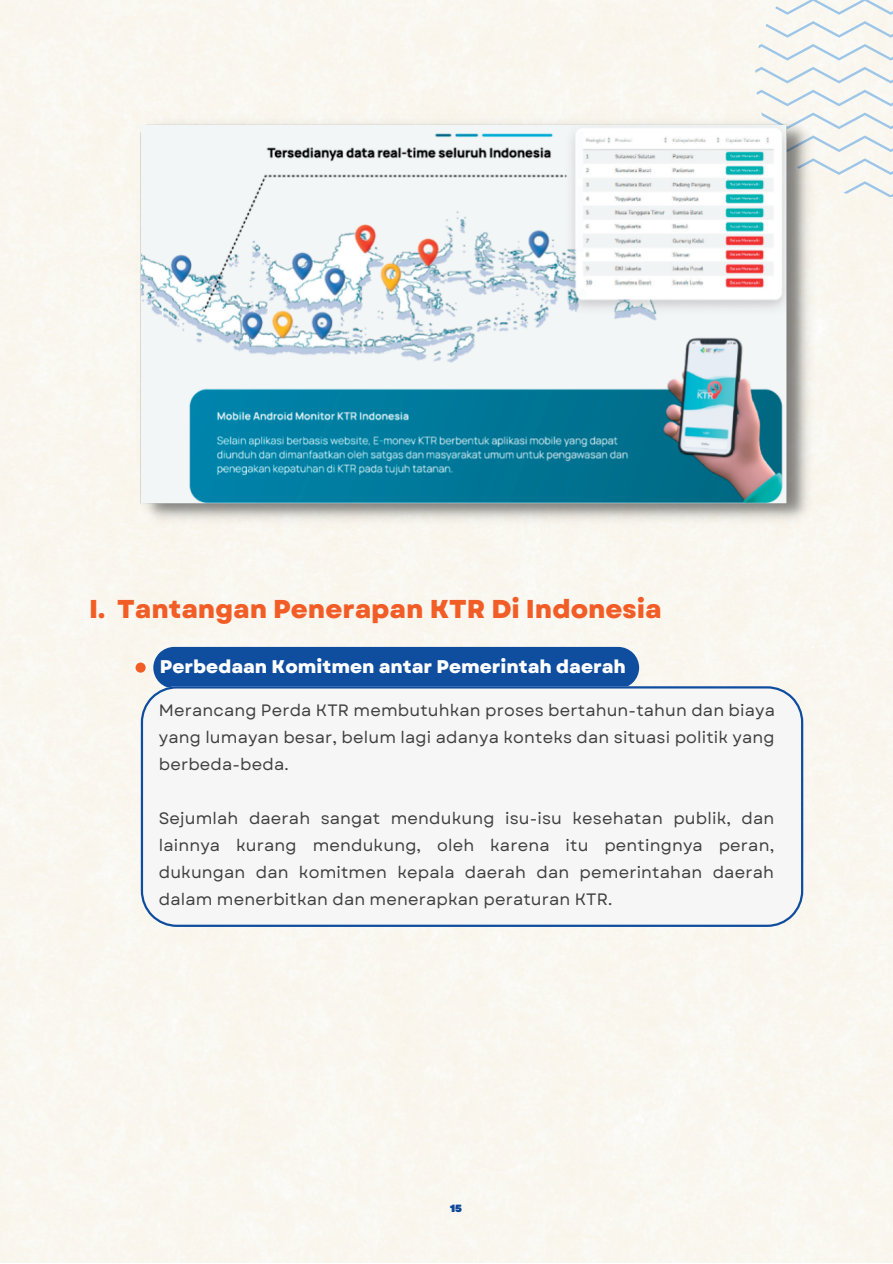
<style>
.page{position:relative;width:893px;height:1264px;background:#fff}
.page>*{position:absolute;margin:0;border:0;box-sizing:border-box;transform-origin:0 0}
.t1{font:800 25.8px "Garet";color:#f25d27}
.t2{font:800 18.3px "Garet";color:#fff}
.t3{font:16.5px/27px "Garet";letter-spacing:.01em;color:#3f3f3f;text-align:justify}
.t4{font:900 10.5px "Garet";color:#0e4799}
</style>
<div class="page">
<div style="left:0;top:0;width:892px;height:1262px;background:#faf7ef"></div>
<svg style="left:756px;top:90px;width:136px;height:16px"></svg>
<svg style="left:815px;top:158px;width:77px;height:17px"></svg>
<svg style="left:843px;top:181px;width:49px;height:16px"></svg>
<svg style="left:755px;top:67px;width:137px;height:16px"></svg>
<svg style="left:815px;top:135px;width:77px;height:17px"></svg>
<svg style="left:775px;top:0;width:117px;height:15px"></svg>
<svg style="left:765px;top:21px;width:127px;height:17px"></svg>
<svg style="left:758px;top:44px;width:134px;height:17px"></svg>
<svg style="left:761px;top:112px;width:131px;height:17px"></svg>
<img style="left:136px;top:115px;width:679px;height:412px">
<div style="left:153px;top:647px;width:486px;height:39px;background:#0f4d9f"></div>
<div style="left:135px;top:662px;width:11px;height:10px;background:#f25d27;border-radius:50%"></div>
<div style="left:141px;top:686px;width:662px;height:240px;background:#f6f6f6"></div>
<h1 class="t1" style="left:89px;top:590px;width:574px">I. Tantangan Penerapan KTR Di Indonesia</h1>
<p class="t2" style="left:160px;top:653px;width:467px">Perbedaan Komitmen antar Pemerintah daerah</p>
<p class="t3" style="left:159px;top:696px;width:617px">Merancang Perda KTR membutuhkan proses bertahun-tahun dan biaya yang lumayan besar, belum lagi adanya konteks dan situasi politik yang berbeda-beda.</p>
<p class="t3" style="left:159px;top:804px;width:617px">Sejumlah daerah sangat mendukung isu-isu kesehatan publik, dan lainnya kurang mendukung, oleh karena itu pentingnya peran, dukungan dan komitmen kepala daerah dan pemerintahan daerah dalam menerbitkan dan menerapkan peraturan KTR.</p>
<p class="t4" style="left:450px;top:1200px;width:13px">15</p>
</div>
